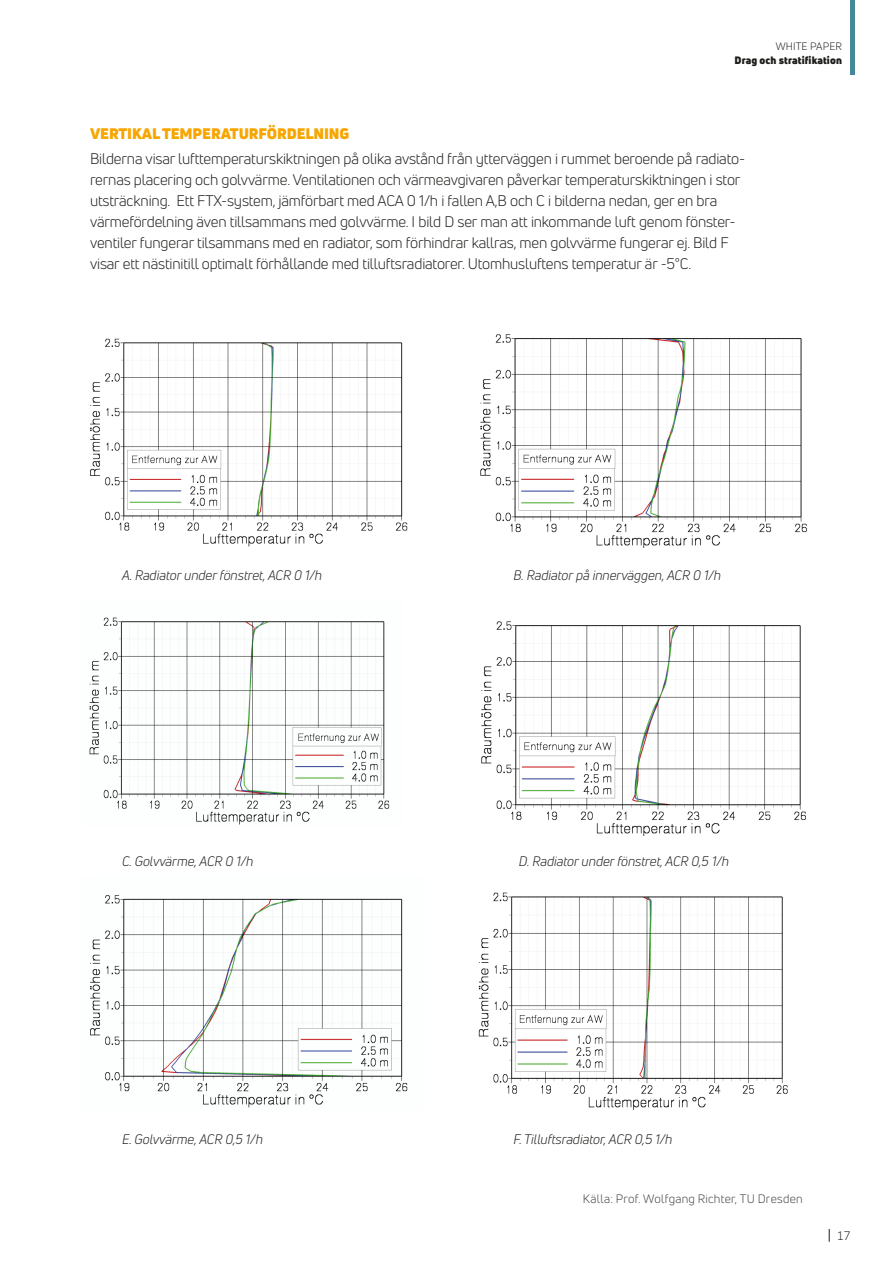
<style>
.page{position:relative;width:893px;height:1263px;background:#fff}
.page>*{position:absolute;margin:0;border:0;box-sizing:border-box;transform-origin:0 0}
.t1{font:15px/21px "Uni Neue";letter-spacing:-.01em;color:#1d1d1b}
.t2{font:900 15px "Uni Neue";letter-spacing:-.01em;color:#f7a600}
.t3{font:italic 13.5px "Uni Neue";color:#1d1d1b}
.t4{font:12px "Uni Neue";letter-spacing:.02em;color:#434343}
.t5{font:12px "Uni Neue";color:#1d1d1b}
.t6{font:900 10.5px "Uni Neue";letter-spacing:.01em;color:#1d1d1b}
.t7{font:10.5px "Uni Neue";letter-spacing:.01em;color:#1d1d1b}
</style>
<div class="page">
<svg style="left:829px;top:1229px;width:1px;height:13px"></svg>
<div style="left:850px;top:0;width:5px;height:74px;background:#458998"></div>
<img style="left:90px;top:338px;width:318px;height:209px">
<img style="left:480px;top:334px;width:327px;height:213px">
<img style="left:89px;top:617px;width:301px;height:208px">
<img style="left:481px;top:621px;width:325px;height:214px">
<img style="left:90px;top:895px;width:318px;height:213px">
<img style="left:478px;top:892px;width:310px;height:217px">
<p class="t7" style="left:776px;top:40px;width:68px">WHITE PAPER</p>
<p class="t6" style="left:735px;top:53px;width:109px">Drag och stratifikation</p>
<p class="t2" style="left:90px;top:123px;width:261px">VERTIKAL TEMPERATURFÖRDELNING</p>
<p class="t1" style="left:90px;top:148px;width:657px">Bilderna visar lufttemperaturskiktningen på olika avstånd från ytterväggen i rummet beroende på radiato&shy;rernas placering och golvvärme. Ventilationen och värmeavgivaren påverkar temperaturskiktningen i stor utsträckning. Ett FTX-system, jämförbart med ACA 0 1/h i fallen A,B och C i bilderna nedan, ger en bra värmefördelning även tillsammans med golvvärme. I bild D ser man att inkommande luft genom fönster&shy;ventiler fungerar tilsammans med en radiator, som förhindrar kallras, men golvvärme fungerar ej. Bild F visar ett nästinitill optimalt förhållande med tilluftsradiatorer. Utomhusluftens temperatur är -5°C.</p>
<p class="t3" style="left:122px;top:567px;width:201px">A. Radiator under fönstret, ACR 0 1/h</p>
<p class="t3" style="left:513px;top:567px;width:209px">B. Radiator på innerväggen, ACR 0 1/h</p>
<p class="t3" style="left:122px;top:853px;width:133px">C. Golvvärme, ACR 0 1/h</p>
<p class="t3" style="left:519px;top:853px;width:212px">D. Radiator under fönstret, ACR 0,5 1/h</p>
<p class="t3" style="left:122px;top:1131px;width:142px">E. Golvvärme, ACR 0,5 1/h</p>
<p class="t3" style="left:513px;top:1131px;width:160px">F. Tilluftsradiator, ACR 0,5 1/h</p>
<p class="t4" style="left:583px;top:1192px;width:221px">Källa: Prof. Wolfgang Richter, TU Dresden</p>
<p class="t5" style="left:837px;top:1228px;width:15px">17</p>
</div>
